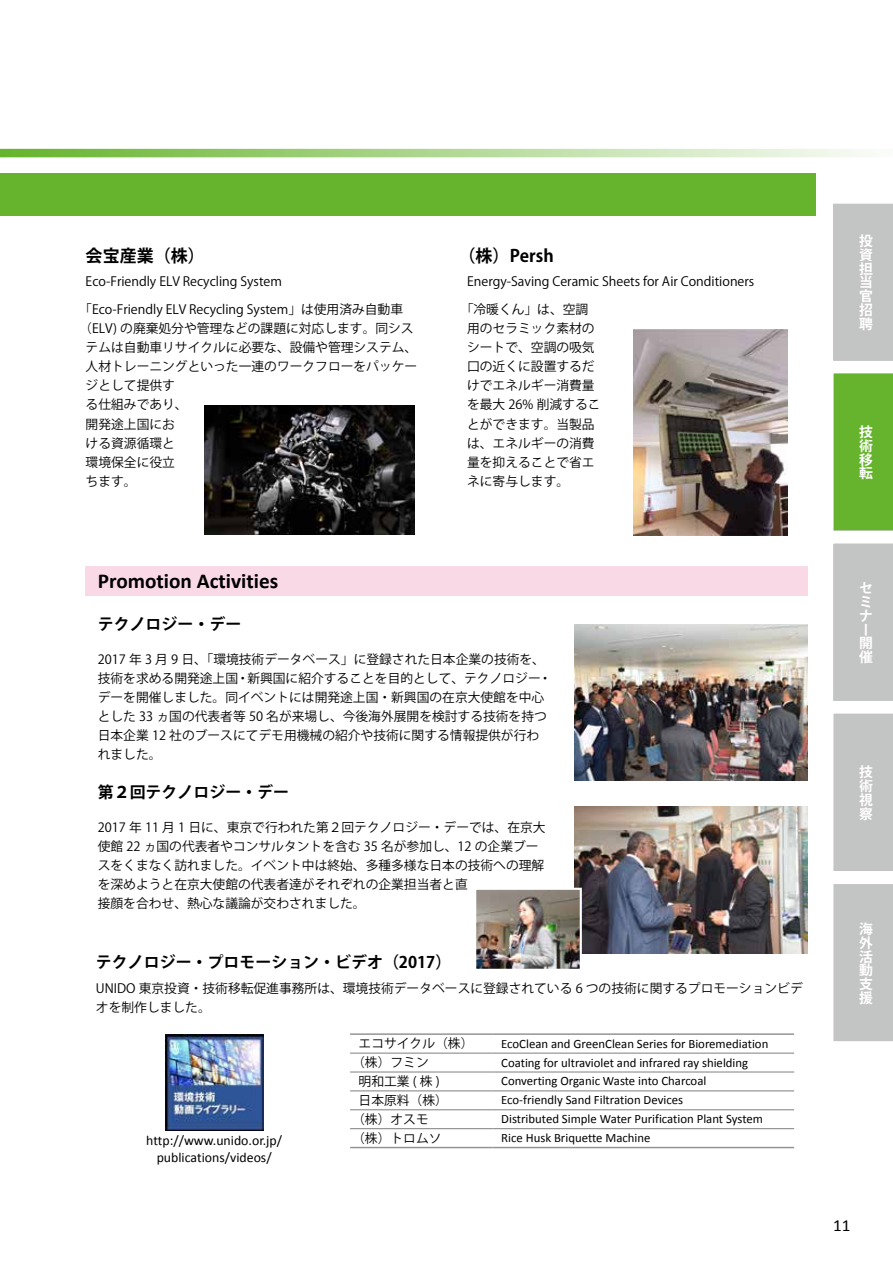
<style>
.page{position:relative;width:893px;height:1263px;background:#fff}
.page>*{position:absolute;margin:0;border:0;box-sizing:border-box;transform-origin:0 0}
.t1{font:700 21.3px "Calibri";color:#000}
.t2{font:700 16.95px "Koz Go Pr 6 N";color:#000}
.t3{font:16.95px "Calibri";color:#000}
.t4{font:700 15.9px "Koz Go Pr 6 N";color:#000}
.t5{font:13.8px "Calibri";color:#000}
.t6{font:700 13.8px/13.8px "Koz Go Pr 6 N";color:#fff;text-align:justify}
.t7{font:12.75px/19.2px "Koz Go Pr 6 N";color:#000}
.t8{font:12.75px "Calibri";color:#000}
</style>
<div class="page">
<div style="left:0;top:173px;width:816px;height:43px;background:#66b42d"></div>
<img style="left:204px;top:406px;width:211px;height:128px">
<img style="left:634px;top:330px;width:154px;height:206px">
<div style="left:833px;top:204px;width:60px;height:156px;background:#c3c4c4"></div>
<div style="left:833px;top:374px;width:60px;height:156px;background:#66b42d"></div>
<div style="left:833px;top:544px;width:60px;height:157px;background:#c3c4c4"></div>
<div style="left:834px;top:714px;width:59px;height:157px;background:#c3c4c4"></div>
<div style="left:834px;top:884px;width:59px;height:157px;background:#c3c4c4"></div>
<svg style="left:0;top:149px;width:869px;height:8px;background:#aed790"></svg>
<img style="left:575px;top:624px;width:233px;height:156px">
<img style="left:575px;top:806px;width:233px;height:148px">
<div style="left:85px;top:566px;width:723px;height:30px;background:#fad9e7"></div>
<hr style="left:350px;top:1033px;width:143px;height:2px;background:#949495">
<hr style="left:493px;top:1033px;width:301px;height:2px;background:#949495">
<hr style="left:350px;top:1147px;width:143px;height:1px;background:#949495">
<hr style="left:493px;top:1147px;width:301px;height:1px;background:#949495">
<hr style="left:350px;top:1052px;width:143px;height:2px;background:#868687">
<hr style="left:493px;top:1052px;width:301px;height:2px;background:#868687">
<hr style="left:350px;top:1071px;width:143px;height:1px;background:#868687">
<hr style="left:493px;top:1071px;width:301px;height:1px;background:#868687">
<hr style="left:350px;top:1090px;width:143px;height:1px;background:#868687">
<hr style="left:493px;top:1090px;width:301px;height:1px;background:#868687">
<hr style="left:350px;top:1109px;width:143px;height:1px;background:#868687">
<hr style="left:493px;top:1109px;width:301px;height:1px;background:#868687">
<hr style="left:350px;top:1128px;width:143px;height:1px;background:#868687">
<hr style="left:493px;top:1128px;width:301px;height:1px;background:#868687">
<img style="left:165px;top:1034px;width:98px;height:96px">
<img style="left:477px;top:891px;width:102px;height:77px">
<div style="left:474px;top:888px;width:108px;height:83px;border:2px solid #fff"></div>
<h2 class="t2" style="left:86px;top:246px;width:121px">会宝産業（株）</h2>
<p class="t7" style="left:79px;top:268px;width:325px;line-height:27.6px;text-indent:6px">Eco-Friendly ELV Recycling System<br>「Eco-Friendly ELV Recycling System」は使用済み自動車</p>
<p class="t7" style="left:86px;top:319px;width:333px;text-indent:-6px">（ELV) の廃棄処分や管理などの課題に対応します。同システムは自動車リサイクルに必要な、設備や管理システム、人材トレーニングといった一連のワークフローをパッケージとして提供す<br>る仕組みであり、<br>開発途上国にお<br>ける資源循環と<br>環境保全に役立<br>ちます。</p>
<h2 class="t2" style="left:459px;top:246px;width:97px">（株）Persh</h2>
<p class="t7" style="left:461px;top:268px;width:295px;line-height:27.6px;text-indent:6px">Energy-Saving Ceramic Sheets for Air Conditioners「冷暖くん」は、空調</p>
<p class="t7" style="left:467px;top:319px;width:135px">用のセラミック素材のシートで、空調の吸気口の近くに設置するだけでエネルギー消費量を最大 26% 削減することができます。当製品は、エネルギーの消費量を抑えることで省エネに寄与します。</p>
<p class="t6" style="left:859px;top:234px;width:15px">投資担当官招聘</p>
<p class="t6" style="left:859px;top:425px;width:15px">技術移転</p>
<h1 class="t1" style="left:98px;top:567px;width:182px">Promotion Activities</h1>
<p class="t4" style="left:98px;top:615px;width:145px">テクノロジー・デー</p>
<p class="t7" style="left:98px;top:650px;width:455px">2017 年 3 月 9 日、「環境技術データベース」に登録された日本企業の技術を、技術を求める開発途上国・新興国に紹介することを目的として、テクノロジー・デーを開催しました。同イベントには開発途上国・新興国の在京大使館を中心とした 33 ヵ国の代表者等 50 名が来場し、今後海外展開を検討する技術を持つ日本企業 12 社のブースにてデモ用機械の紹介や技術に関する情報提供が行われました。</p>
<p class="t4" style="left:98px;top:783px;width:193px">第２回テクノロジー・デー</p>
<p class="t7" style="left:98px;top:818px;width:449px">2017 年 11 月 1 日に、東京で行われた第２回テクノロジー・デーでは、在京大使館 22 ヵ国の代表者やコンサルタントを含む 35 名が参加し、12 の企業ブースをくまなく訪れました。イベント中は終始、多種多様な日本の技術への理解を深めようと在京大使館の代表者達がそれぞれの企業担当者と直<br>接顔を合わせ、熱心な議論が交わされました。</p>
<p class="t4" style="left:96px;top:953px;width:357px">テクノロジー・プロモーション・ビデオ（2017）</p>
<p class="t7" style="left:96px;top:979px;width:708px">UNIDO 東京投資・技術移転促進事務所は、環境技術データベースに登録されている 6 つの技術に関するプロモーションビデオを制作しました。</p>
<p class="t7" style="left:359px;top:1034px;width:116px">エコサイクル（株）</p>
<p class="t8" style="left:501px;top:1035px;width:269px">EcoClean and GreenClean Series for Bioremediation</p>
<p class="t7" style="left:352px;top:1053px;width:78px">（株）フミン</p>
<p class="t8" style="left:501px;top:1054px;width:248px">Coating for ultraviolet and infrared ray shielding</p>
<p class="t7" style="left:359px;top:1072px;width:83px">明和工業 ( 株 )</p>
<p class="t8" style="left:501px;top:1073px;width:207px">Converting Organic Waste into Charcoal</p>
<p class="t7" style="left:359px;top:1091px;width:91px">日本原料（株）</p>
<p class="t8" style="left:501px;top:1092px;width:183px">Eco-friendly Sand Filtration Devices</p>
<p class="t7" style="left:352px;top:1110px;width:78px">（株）オスモ</p>
<p class="t8" style="left:501px;top:1111px;width:263px">Distributed Simple Water Purification Plant System</p>
<p class="t5" style="left:146px;top:1132px;width:137px">http://www.unido.or.jp/</p>
<p class="t7" style="left:352px;top:1129px;width:91px">（株）トロムソ</p>
<p class="t8" style="left:501px;top:1130px;width:151px">Rice Husk Briquette Machine</p>
<p class="t5" style="left:157px;top:1149px;width:116px">publications/videos/</p>
<p class="t6" style="left:859px;top:581px;width:15px;text-align:left">セミナー開催</p>
<p class="t6" style="left:859px;top:765px;width:15px">技術視察</p>
<p class="t6" style="left:859px;top:922px;width:15px">海外活動支援</p>
<h2 class="t3" style="left:833px;top:1215px;width:19px">11</h2>
</div>
